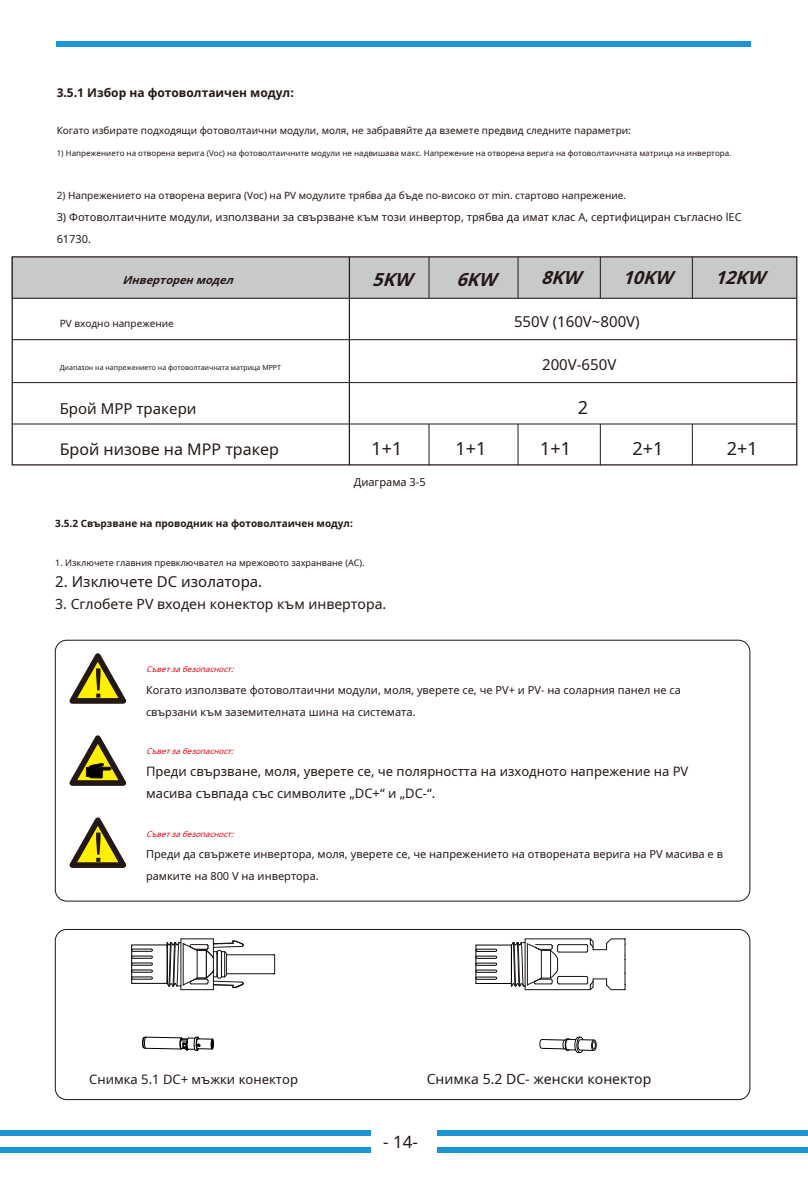
<style>
.page{position:relative;width:808px;height:1191px;background:#fff}
.page>*{position:absolute;margin:0;border:0;box-sizing:border-box;transform-origin:0 0}
.t1{font:italic 700 18px "Noto Sans";color:#231815}
.t2{font:18px "Noto Sans";color:#231815}
.t3{font:17px "Noto Sans";color:#231815}
.t4{font:16px "Noto Sans";color:#231815}
.t5{font:15px "Noto Sans";color:#231815}
.t6{font:14px "Noto Sans";color:#231815}
.t7{font:13px/21.6px "Noto Sans";color:#231815}
.t8{font:700 12px "Noto Sans";color:#231815}
.t9{font:11px/21.6px "Noto Sans";color:#231815}
.t10{font:italic 700 11px "Noto Sans";color:#231815}
.t11{font:10px "Noto Sans";color:#231815}
.t12{font:700 10px "Noto Sans";color:#231815}
.t13{font:9px "Noto Sans";color:#231815}
.t14{font:8px "Noto Sans";color:#231815}
.t15{font:italic 8px "Noto Sans";color:#e50012}
.t16{font:7px "Noto Sans";color:#231815}
</style>
<div class="page">
<div style="left:57px;top:41px;width:694px;height:6px;background:#1b94d3"></div>
<div style="left:0;top:1130px;width:808px;height:5px;background:#1b94d3"></div>
<div style="left:0;top:1147px;width:808px;height:5px;background:#1b94d3"></div>
<div style="left:371px;top:1130px;width:66px;height:22px;background:#fff"></div>
<svg style="left:69px;top:653px;width:58px;height:51px"></svg>
<svg style="left:69px;top:817px;width:58px;height:51px"></svg>
<svg style="left:69px;top:735px;width:58px;height:51px"></svg>
<div style="left:55px;top:639px;width:695px;height:262px;border:1px solid #231815;border-radius:11px"></div>
<div style="left:55px;top:929px;width:695px;height:171px;border:1px solid #1b1519;border-radius:11px"></div>
<svg style="left:510px;top:929px;width:116px;height:62px"></svg>
<div style="left:475px;top:944px;width:37px;height:40px;border:1px solid #000"></div>
<div style="left:475px;top:962px;width:22px;height:3px;border:1px solid #000"></div>
<div style="left:475px;top:969px;width:22px;height:3px;border:1px solid #000"></div>
<div style="left:475px;top:976px;width:22px;height:3px;border:1px solid #000"></div>
<div style="left:475px;top:948px;width:22px;height:4px;border:1px solid #000"></div>
<div style="left:475px;top:955px;width:22px;height:4px;border:1px solid #000"></div>
<svg style="left:166px;top:929px;width:110px;height:62px"></svg>
<div style="left:131px;top:944px;width:37px;height:40px;border:1px solid #000"></div>
<div style="left:131px;top:962px;width:22px;height:3px;border:1px solid #000"></div>
<div style="left:131px;top:969px;width:22px;height:3px;border:1px solid #000"></div>
<div style="left:131px;top:976px;width:22px;height:3px;border:1px solid #000"></div>
<div style="left:131px;top:948px;width:22px;height:3px;border:1px solid #000"></div>
<div style="left:131px;top:955px;width:22px;height:3px;border:1px solid #000"></div>
<svg style="left:142px;top:1036px;width:72px;height:15px"></svg>
<svg style="left:539px;top:1036px;width:58px;height:17px"></svg>
<div style="left:11px;top:257px;width:785px;height:41px;background:#c8c9ca"></div>
<div style="left:12px;top:256px;width:785px;height:209px;border:1px solid #231815"></div>
<hr style="left:12px;top:298px;width:785px;height:1px;background:#231815">
<hr style="left:12px;top:339px;width:785px;height:1px;background:#231815">
<hr style="left:12px;top:382px;width:785px;height:1px;background:#231815">
<hr style="left:12px;top:423px;width:785px;height:1px;background:#231815">
<hr style="left:349px;top:257px;width:1px;height:208px;background:#231815">
<hr style="left:600px;top:257px;width:1px;height:41px;background:#231815">
<hr style="left:600px;top:424px;width:1px;height:41px;background:#231815">
<hr style="left:692px;top:257px;width:1px;height:41px;background:#231815">
<hr style="left:692px;top:424px;width:1px;height:41px;background:#231815">
<hr style="left:428px;top:257px;width:1px;height:41px;background:#231815">
<hr style="left:428px;top:424px;width:1px;height:41px;background:#231815">
<hr style="left:517px;top:257px;width:1px;height:41px;background:#231815">
<hr style="left:517px;top:424px;width:1px;height:41px;background:#231815">
<p class="t8" style="left:57px;top:84px;width:239px">3.5.1 Избор на фотоволтаичен модул:</p>
<p class="t11" style="left:57px;top:124px;width:576px">Когато избирате подходящи фотоволтаични модули, моля, не забравяйте да вземете предвид следните параметри:</p>
<p class="t14" style="left:57px;top:147px;width:676px">1) Напрежението на отворена верига (Voc) на фотоволтаичните модули не надвишава макс. Напрежение на отворена верига на фотоволтаичната матрица на инвертора.</p>
<p class="t11" style="left:57px;top:189px;width:571px">2) Напрежението на отворена верига (Voc) на PV модулите трябва да бъде по-високо от min. стартово напрежение.</p>
<p class="t9" style="left:57px;top:206px;width:686px">3) Фотоволтаичните модули, използвани за свързване към този инвертор, трябва да имат клас А, сертифициран съгласно lEC<br>61730.</p>
<p class="t10" style="left:123px;top:272px;width:116px">Инверторенмодел</p>
<h1 class="t1" style="left:372px;top:266px;width:49px">5KW</h1>
<h1 class="t1" style="left:456px;top:266px;width:49px">6KW</h1>
<h1 class="t1" style="left:541px;top:264px;width:49px">8KW</h1>
<h1 class="t1" style="left:622px;top:264px;width:59px">10KW</h1>
<h1 class="t1" style="left:715px;top:264px;width:59px">12KW</h1>
<p class="t11" style="left:60px;top:316px;width:116px">PV входно напрежение</p>
<h3 class="t5" style="left:514px;top:310px;width:127px">550V (160V~800V)</h3>
<p class="t16" style="left:60px;top:362px;width:223px">Диапазон на напрежението на фотоволтаичната матрица MPPT</p>
<h3 class="t5" style="left:542px;top:354px;width:76px">200V-650V</h3>
<h3 class="t5" style="left:60px;top:398px;width:138px">Брой MPP тракери</h3>
<h1 class="t2" style="left:578px;top:395px;width:12px">2</h1>
<h3 class="t4" style="left:60px;top:438px;width:221px">Брой низове на MPP тракер</h3>
<h1 class="t2" style="left:371px;top:436px;width:32px">1+1</h1>
<h1 class="t2" style="left:455px;top:436px;width:32px">1+1</h1>
<h1 class="t2" style="left:540px;top:436px;width:32px">1+1</h1>
<h1 class="t2" style="left:633px;top:436px;width:32px">2+1</h1>
<h1 class="t2" style="left:727px;top:436px;width:32px">2+1</h1>
<p class="t9" style="left:354px;top:471px;width:73px">Диаграма 3-5</p>
<p class="t12" style="left:55px;top:516px;width:299px">3.5.2 Свързване на проводник на фотоволтаичен модул:</p>
<p class="t13" style="left:55px;top:556px;width:311px">1. Изключете главния превключвател на мрежовото захранване (AC).</p>
<h3 class="t5" style="left:55px;top:571px;width:209px">2. Изключете DC изолатора.</h3>
<p class="t6" style="left:55px;top:594px;width:332px">3. Сглобете PV входен конектор към инвертора.</p>
<p class="t15" style="left:146px;top:664px;width:92px">Съветзабезопасност:</p>
<p class="t9" style="left:146px;top:679px;width:536px">Когато използвате фотоволтаични модули, моля, уверете се, че PV+ и PV- на соларния панел не са свързани към заземителната шина на системата.</p>
<p class="t15" style="left:146px;top:746px;width:92px">Съветзабезопасност:</p>
<p class="t7" style="left:146px;top:760px;width:544px">Преди свързване, моля, уверете се, че полярността на изходното напрежение на PV масива съвпада със символите „DC+“ и „DC-“.</p>
<p class="t15" style="left:146px;top:828px;width:92px">Съветзабезопасност:</p>
<p class="t9" style="left:146px;top:843px;width:578px">Преди да свържете инвертора, моля, уверете се, че напрежението на отворената верига на PV масива е в рамките на 800 V на инвертора.</p>
<p class="t7" style="left:89px;top:1068px;width:210px">Снимка 5.1 DC+ мъжки конектор</p>
<p class="t6" style="left:427px;top:1068px;width:226px">Снимка 5.2 DC- женски конектор</p>
<h2 class="t3" style="left:383px;top:1129px;width:36px">- 14-</h2>
</div>
